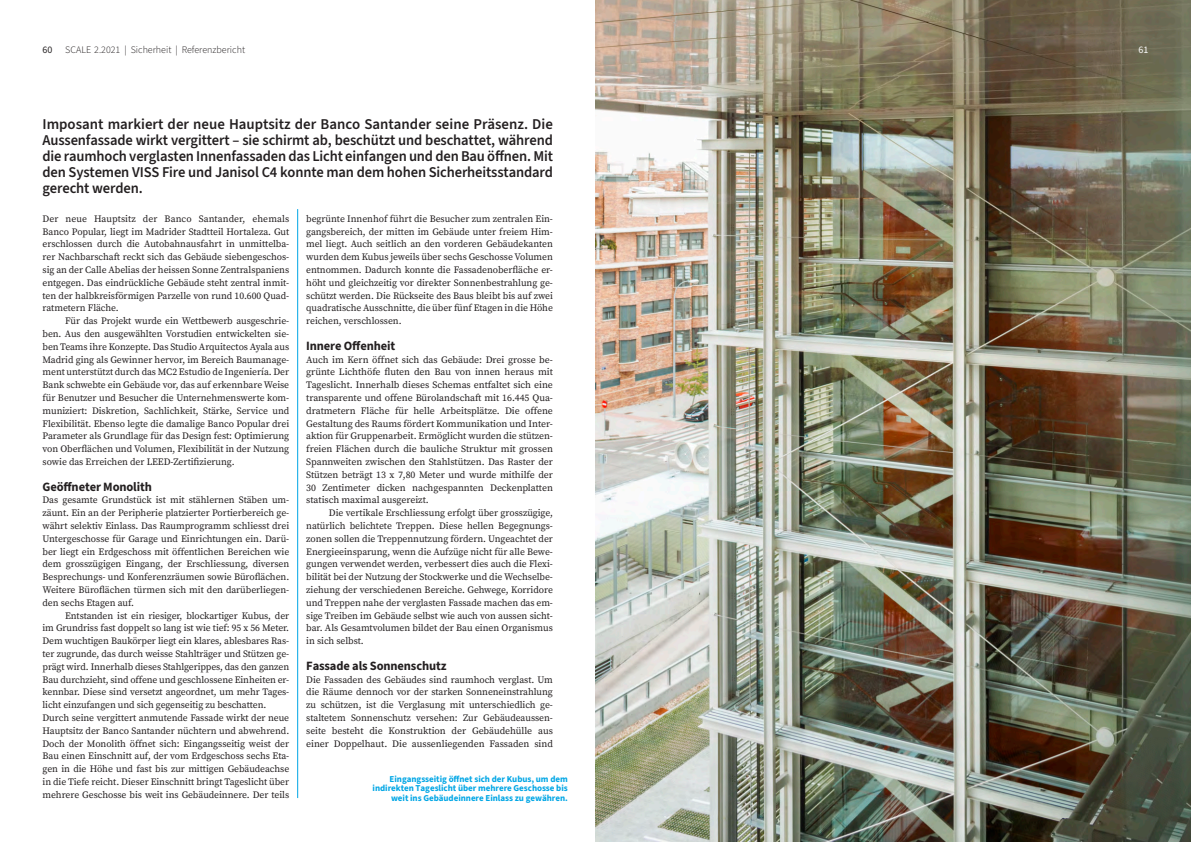
<style>
.page{position:relative;width:1191px;height:842px;background:#fff}
.page>*{position:absolute;margin:0;border:0;box-sizing:border-box;transform-origin:0 0}
.t1{font:600 15px/16px "Source Sans 3";letter-spacing:-.01em;color:#231f20;text-align:justify}
.t2{font:700 12.7px "Source Sans 3";letter-spacing:-.01em;color:#231f20}
.t3{font:300 10px "Source Sans 3";color:#231f20}
.t4{font:10px "Source Sans 3";color:#231f20}
.t5{font:10px "Source Sans 3";color:#fff}
.t6{font:9.8px/12.8px "Source Serif Pro";letter-spacing:-.01em;color:#231f20;text-align:justify}
.t7{font:700 9px/9.6px "Source Sans 3";letter-spacing:-.005em;color:#00a6e5;text-align:right}
</style>
<div class="page">
<img style="left:595px;top:0;width:596px;height:842px">
<hr style="left:297px;top:209px;width:1px;height:589px;background:#00a6e5">
<p class="t4" style="left:43px;top:43px;width:11px">60</p>
<p class="t3" style="left:65px;top:43px;width:181px">SCALE 2.2021 | Sicherheit | Referenzbericht</p>
<p class="t5" style="left:1138px;top:43px;width:11px">61</p>
<p class="t1" style="left:43px;top:116px;width:512px">Imposant markiert der neue Hauptsitz der Banco Santander seine Präsenz. Die Aussenfassade wirkt vergittert – sie schirmt ab, beschützt und beschattet, während die raumhoch verglasten Innenfassaden das Licht einfangen und den Bau öffnen. Mit den Systemen VISS Fire und Janisol C4 konnte man dem hohen Sicherheitsstandard gerecht werden.</p>
<p class="t6" style="left:43px;top:212px;width:248px">Der neue Hauptsitz der Banco Santander, ehemals Banco Popular, liegt im Madrider Stadtteil Hortaleza. Gut erschlossen durch die Autobahnausfahrt in unmittelba&shy;rer Nachbarschaft reckt sich das Gebäude siebengeschos&shy;sig an der Calle Abelias der heissen Sonne Zentralspaniens entgegen. Das eindrückliche Gebäude steht zentral inmit&shy;ten der halbkreisförmigen Parzelle von rund 10.600 Quad&shy;ratmetern Fläche.</p>
<p class="t6" style="left:43px;top:315px;width:248px;text-indent:23px">Für das Projekt wurde ein Wettbewerb ausgeschrie&shy;ben. Aus den ausgewählten Vorstudien entwickelten sie&shy;ben Teams ihre Konzepte. Das Studio Arquitectos Ayala aus Madrid ging als Gewinner hervor, im Bereich Baumanage&shy;ment unterstützt durch das MC2 Estudio de Ingeniería. Der Bank schwebte ein Gebäude vor, das auf erkennbare Weise für Benutzer und Besucher die Unternehmenswerte kom&shy;muniziert: Diskretion, Sachlichkeit, Stärke, Service und Flexibilität. Ebenso legte die damalige Banco Popular drei Parameter als Grundlage für das Design fest: Optimierung von Oberflächen und Volumen, Flexibilität in der Nutzung sowie das Erreichen der LEED-Zertifizierung.</p>
<p class="t2" style="left:43px;top:478px;width:111px">Geöffneter Monolith</p>
<p class="t6" style="left:43px;top:494px;width:248px">Das gesamte Grundstück ist mit stählernen Stäben um&shy;zäunt. Ein an der Peripherie platzierter Portierbereich ge&shy;währt selektiv Einlass. Das Raumprogramm schliesst drei Untergeschosse für Garage und Einrichtungen ein. Darü&shy;ber liegt ein Erdgeschoss mit öffentlichen Bereichen wie dem grosszügigen Eingang, der Erschliessung, diversen Besprechungs- und Konferenzräumen sowie Büroflächen.<br>Weitere Büroflächen türmen sich mit den darüberliegen&shy;den sechs Etagen auf.</p>
<p class="t6" style="left:43px;top:609px;width:248px;text-align:left;text-indent:23px">Entstanden ist ein riesiger, blockartiger Kubus, der im Grundriss fast doppelt so lang ist wie tief: 95 x 56 Meter.<br>Dem wuchtigen Baukörper liegt ein klares, ablesbares Ras&shy;ter zugrunde, das durch weisse Stahlträger und Stützen ge&shy;prägt wird. Innerhalb dieses Stahlgerippes, das den ganzen Bau durchzieht, sind offene und geschlossene Einheiten er&shy;kennbar. Diese sind versetzt angeordnet, um mehr Tages&shy;licht einzufangen und sich gegenseitig zu beschatten.<br>Durch seine vergittert anmutende Fassade wirkt der neue Hauptsitz der Banco Santander nüchtern und abwehrend.<br>Doch der Monolith öffnet sich: Eingangsseitig weist der Bau einen Einschnitt auf, der vom Erdgeschoss sechs Eta&shy;gen in die Höhe und fast bis zur mittigen Gebäudeachse in die Tiefe reicht. Dieser Einschnitt bringt Tageslicht über mehrere Geschosse bis weit ins Gebäudeinnere. Der teils</p>
<p class="t6" style="left:306px;top:212px;width:248px">begrünte Innenhof führt die Besucher zum zentralen Ein&shy;gangsbereich, der mitten im Gebäude unter freiem Him&shy;mel liegt. Auch seitlich an den vorderen Gebäudekanten wurden dem Kubus jeweils über sechs Geschosse Volumen entnommen. Dadurch konnte die Fassadenoberfläche er&shy;höht und gleichzeitig vor direkter Sonnenbestrahlung ge&shy;schützt werden. Die Rückseite des Baus bleibt bis auf zwei quadratische Ausschnitte, die über fünf Etagen in die Höhe reichen, verschlossen.</p>
<p class="t2" style="left:306px;top:337px;width:90px">Innere Offenheit</p>
<p class="t6" style="left:306px;top:353px;width:248px">Auch im Kern öffnet sich das Gebäude: Drei grosse be&shy;grünte Lichthöfe fluten den Bau von innen heraus mit Tageslicht. Innerhalb dieses Schemas entfaltet sich eine transparente und offene Bürolandschaft mit 16.445 Qua&shy;dratmetern Fläche für helle Arbeitsplätze. Die offene Gestaltung des Raums fördert Kommunikation und Inter&shy;aktion für Gruppenarbeit. Ermöglicht wurden die stützen&shy;freien Flächen durch die bauliche Struktur mit grossen Spannweiten zwischen den Stahlstützen. Das Raster der Stützen beträgt 13 x 7,80 Meter und wurde mithilfe der 30 Zentimeter dicken nachgespannten Deckenplatten statisch maximal ausgereizt.</p>
<p class="t6" style="left:306px;top:507px;width:248px;text-indent:23px">Die vertikale Erschliessung erfolgt über grosszügige, natürlich belichtete Treppen. Diese hellen Begegnungs&shy;zonen sollen die Treppennutzung fördern. Ungeachtet der Energieeinsparung, wenn die Aufzüge nicht für alle Bewe&shy;gungen verwendet werden, verbessert dies auch die Flexi&shy;bilität bei der Nutzung der Stockwerke und die Wechselbe&shy;ziehung der verschiedenen Bereiche. Gehwege, Korridore und Treppen nahe der verglasten Fassade machen das em&shy;sige Treiben im Gebäude selbst wie auch von aussen sicht&shy;bar. Als Gesamtvolumen bildet der Bau einen Organismus in sich selbst.</p>
<p class="t2" style="left:306px;top:657px;width:142px">Fassade als Sonnenschutz</p>
<p class="t6" style="left:306px;top:673px;width:248px">Die Fassaden des Gebäudes sind raumhoch verglast. Um die Räume dennoch vor der starken Sonneneinstrahlung zu schützen, ist die Verglasung mit unterschiedlich ge&shy;staltetem Sonnenschutz versehen: Zur Gebäudeaussen&shy;seite besteht die Konstruktion der Gebäudehülle aus einer Doppelhaut. Die aussenliegenden Fassaden sind</p>
<p class="t7" style="left:372px;top:774px;width:197px">Eingangsseitig öffnet sich der Kubus, um dem indirekten Tageslicht über mehrere Geschosse bis weit ins Gebäudeinnere Einlass zu gewähren.</p>
</div>
